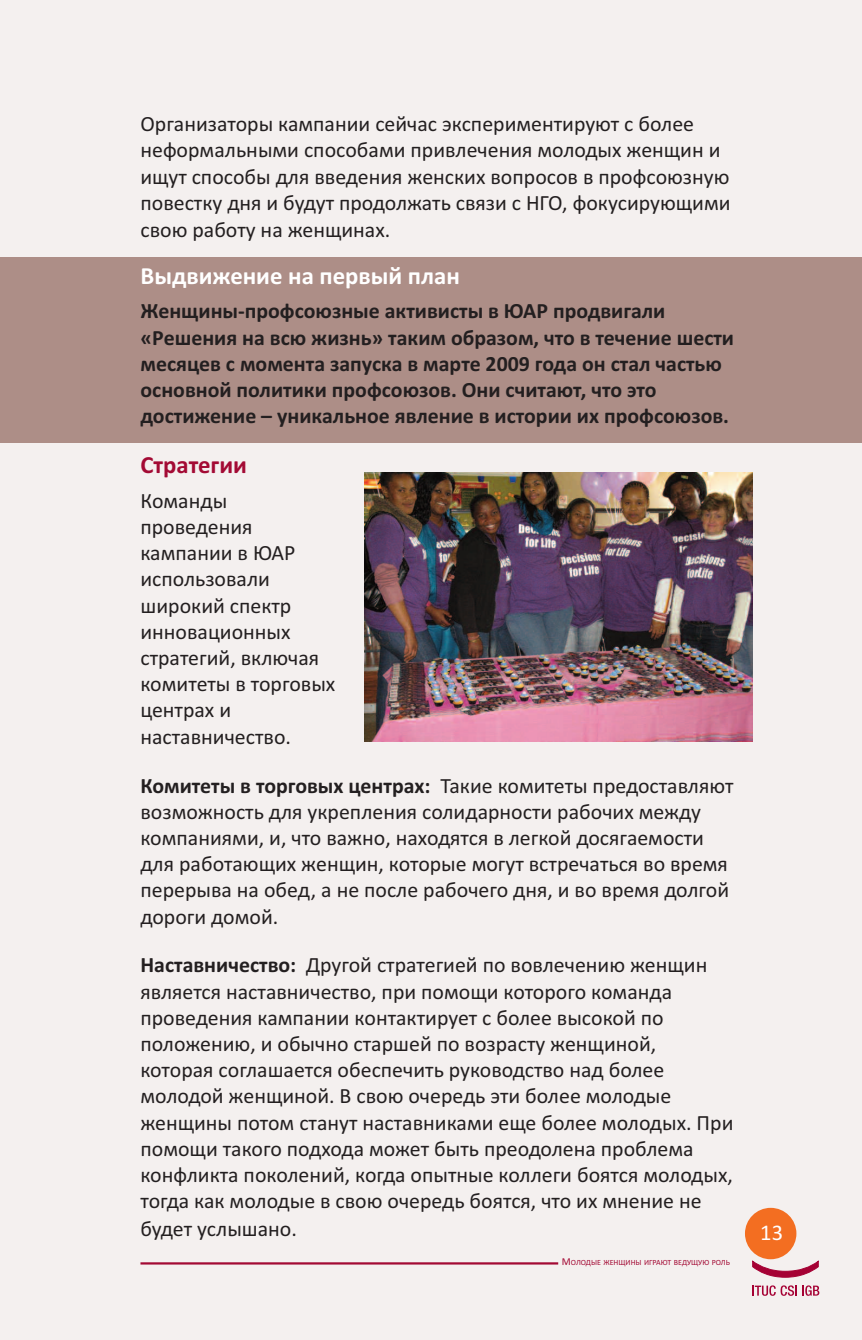
<style>
.page{position:relative;width:862px;height:1340px;background:#fff}
.page>*{position:absolute;margin:0;border:0;box-sizing:border-box;transform-origin:0 0}
.t1{font:700 24.75px "Calibri";color:#fff}
.t2{font:700 24.75px "Calibri";color:#a30a34}
.t3{font:22.5px "Calibri";color:#fff}
.t4{font:21.82px/26.1px "Calibri";color:#231f20}
.t5{font:700 21.82px/26.3px "Calibri";color:#231f20}
.t6{font:7.88px "Calibri";color:#a30a34}
.s1{font-weight:700}
.s2{font-size:10.58px}
</style>
<div class="page">
<div style="left:0;top:0;width:861px;height:1339px;background:#f4f0ef"></div>
<div style="left:0;top:257px;width:861px;height:185px;background:#ad8e87"></div>
<img style="left:364px;top:473px;width:387px;height:268px">
<svg style="left:752px;top:1259px;width:66px;height:19px"></svg>
<div style="left:744px;top:1207px;width:52px;height:52px;background:#f36e21;border-radius:50%"></div>
<svg style="left:752px;top:1285px;width:66px;height:10px"></svg>
<hr style="left:140px;top:1262px;width:418px;height:2px;background:#a30a34">
<p class="t4" style="left:140px;top:110px;width:591px">Организаторы кампании сейчас экспериментируют с более неформальными способами привлечения молодых женщин и ищут способы для введения женских вопросов в профсоюзную повестку дня и будут продолжать связи с НГО, фокусирующими свою работу на женщинах.</p>
<p class="t1" style="left:140px;top:260px;width:321px">Выдвижение на первый план</p>
<p class="t5" style="left:140px;top:298px;width:595px">Женщины-профсоюзные активисты в ЮАР продвигали «Решения на всю жизнь» таким образом, что в течение шести месяцев с момента запуска в марте 2009 года он стал частью основной политики профсоюзов. Они считают, что это достижение – уникальное явление в истории их профсоюзов.</p>
<p class="t2" style="left:140px;top:450px;width:108px">Стратегии</p>
<p class="t4" style="left:140px;top:487px;width:196px">Команды проведения кампании в ЮАР использовали широкий спектр инновационных стратегий, включая комитеты в торговых центрах и наставничество.</p>
<p class="t4" style="left:140px;top:772px;width:594px"><span class="s1">Комитеты в торговых центрах:</span> Такие комитеты предоставляют возможность для укрепления солидарности рабочих между компаниями, и, что важно, находятся в легкой досягаемости для работающих женщин, которые могут встречаться во время перерыва на обед, а не после рабочего дня, и во время долгой дороги домой.</p>
<p class="t4" style="left:140px;top:951px;width:594px"><span class="s1">Наставничество:</span> Другой стратегией по вовлечению женщин является наставничество, при помощи которого команда проведения кампании контактирует с более высокой по положению, и обычно старшей по возрасту женщиной, которая соглашается обеспечить руководство над более молодой женщиной. В свою очередь эти более молодые женщины потом станут наставниками еще более молодых. При помощи такого подхода может быть преодолена проблема конфликта поколений, когда опытные коллеги боятся молодых, тогда как молодые в свою очередь боятся, что их мнение не будет услышано.</p>
<p class="t6" style="left:561px;top:1257px;width:169px"><span class="s2">М</span>ОЛОДЫЕ ЖЕНЩИНЫ ИГРАЮТ ВЕДУЩУЮ РОЛЬ</p>
<p class="t3" style="left:759px;top:1218px;width:24px">13</p>
</div>
